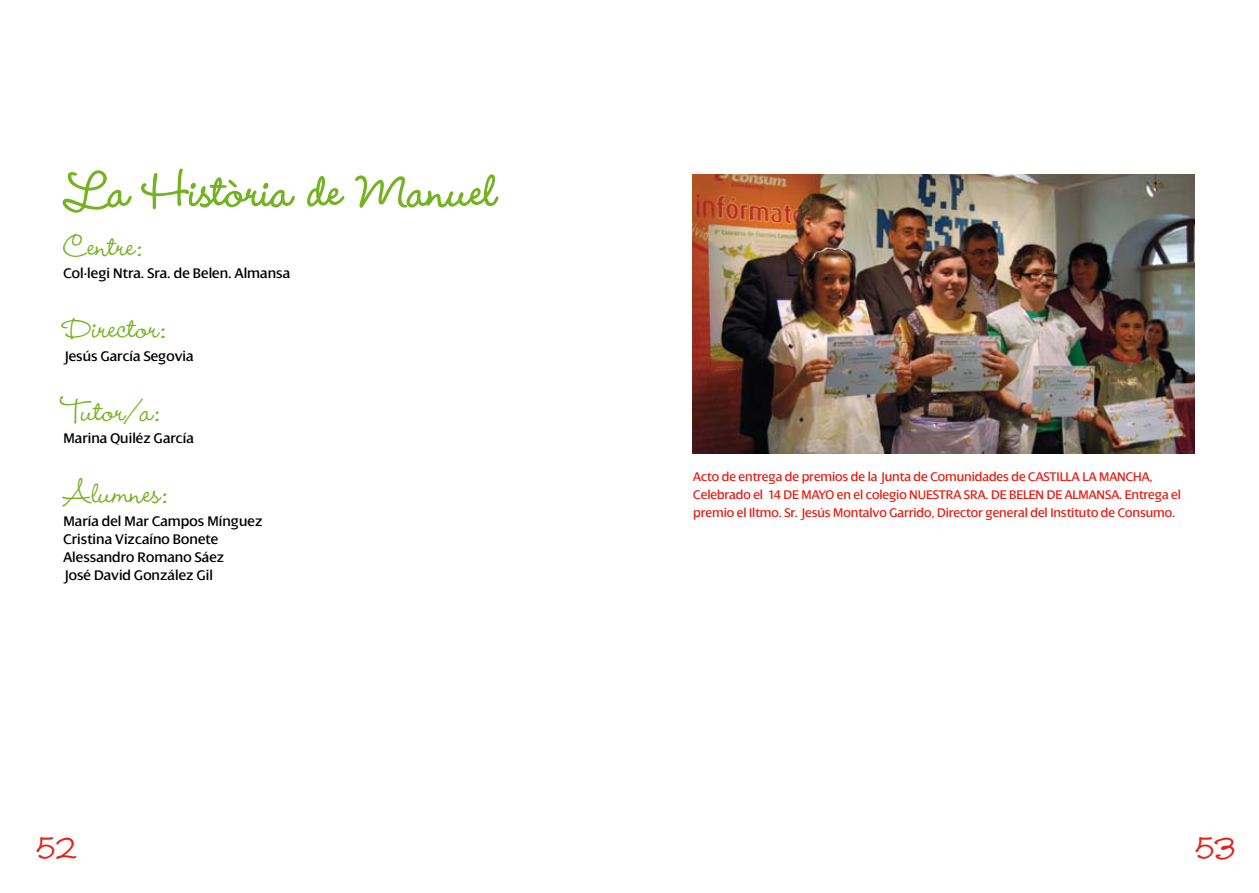
<style>
.page{position:relative;width:1259px;height:893px;background:#fff}
.page>*{position:absolute;margin:0;border:0;box-sizing:border-box;transform-origin:0 0}
.t1{font:700 60px "Wendy LP Std";color:#74b320}
.t2{font:500 37.5px "Wendy LP Std";color:#74b320}
.t3{font:700 37.5px "Wendy LP Std";color:#e32219}
.t4{font:15px/18px "Dialog";color:#000}
.t5{font:13.5px/18px "Dialog";letter-spacing:-.01em;color:#e32219}
</style>
<div class="page">
<img style="left:693px;top:175px;width:501px;height:278px">
<h1 class="t1" style="left:63px;top:155px;width:435px">La Història de Manuel</h1>
<h2 class="t2" style="left:63px;top:225px;width:81px">Centre:</h2>
<p class="t4" style="left:63px;top:264px;width:228px">Col·legi Ntra. Sra. de Belen. Almansa</p>
<h2 class="t2" style="left:63px;top:307px;width:104px">Director:</h2>
<p class="t4" style="left:63px;top:347px;width:132px">Jesús García Segovia</p>
<h2 class="t2" style="left:63px;top:390px;width:98px">Tutor/a:</h2>
<p class="t4" style="left:63px;top:429px;width:132px">Marina Quiléz García</p>
<h2 class="t2" style="left:63px;top:472px;width:106px">Alumnes:</h2>
<p class="t4" style="left:63px;top:512px;width:201px">María del Mar Campos Mínguez<br>Cristina Vizcaíno Bonete<br>Alessandro Romano Sáez<br>José David González Gil</p>
<p class="t5" style="left:693px;top:468px;width:489px">Acto de entrega de premios de la Junta de Comunidades de CASTILLA LA MANCHA,<br>Celebrado el 14 DE MAYO en el colegio NUESTRA SRA. DE BELEN DE ALMANSA. Entrega el premio el Iltmo. Sr. Jesús Montalvo Garrido, Director general del Instituto de Consumo.</p>
<h2 class="t3" style="left:36px;top:826px;width:42px">52</h2>
<h2 class="t3" style="left:1195px;top:826px;width:42px">53</h2>
</div>
